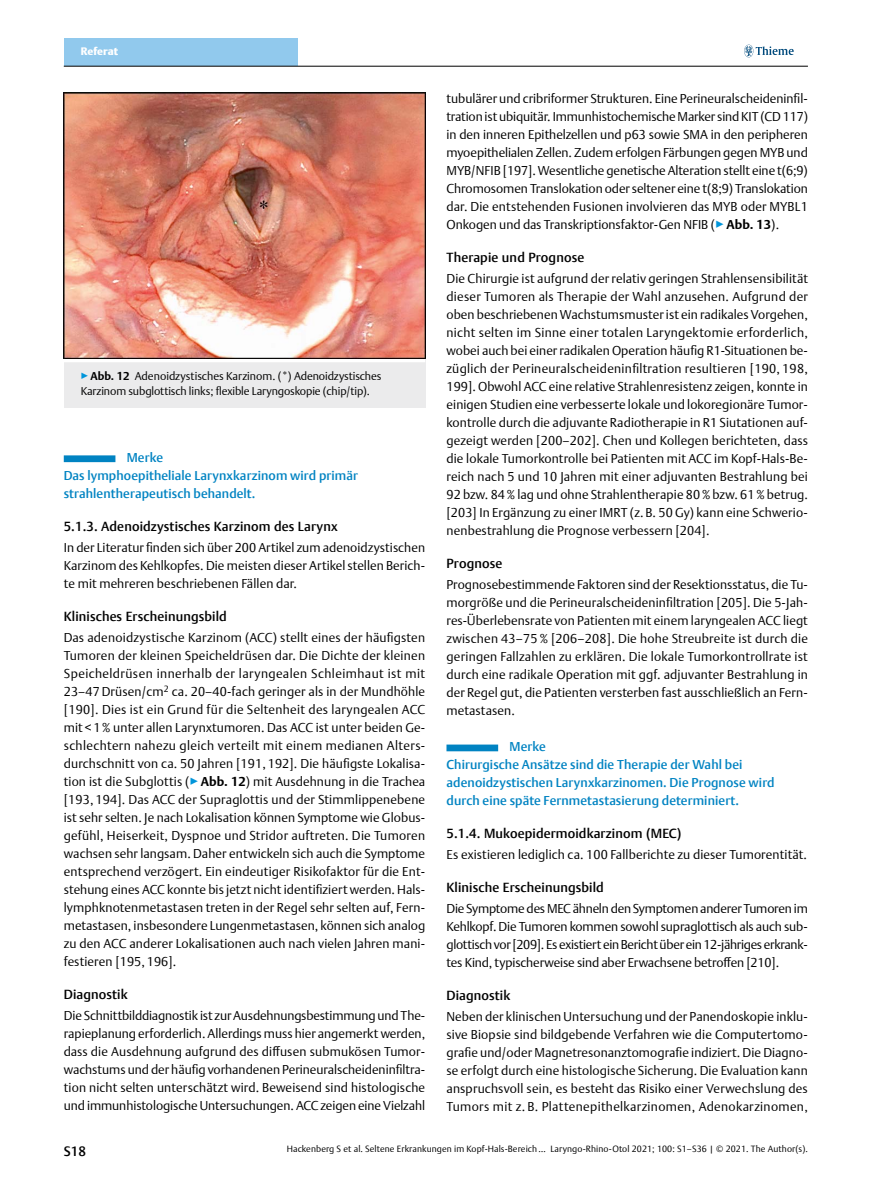
<style>
.page{position:relative;width:893px;height:1191px;background:#fff}
.page>*{position:absolute;margin:0;border:0;box-sizing:border-box;transform-origin:0 0}
.t1{font:500 13.5px "Thieme Argo 2011";color:#000}
.t2{font:500 13.2px "Thieme Argo 2011";letter-spacing:.01em;color:#000}
.t3{font:300 12.75px/18px "Thieme Argo 2011";letter-spacing:.01em;color:#000;text-align:justify}
.t4{font:500 12.75px/18px "Thieme Argo 2011";letter-spacing:.01em;color:#0083c2}
.t5{font:300 11.25px/15px "Thieme Argo 2011";letter-spacing:-.01em;color:#000}
.t6{font:900 10.8px "Thieme Argo 2011";letter-spacing:.005em;color:#fff}
.t7{font:300 9px "Thieme Argo 2011";letter-spacing:.01em;color:#000}
.s1{color:#0095da}
.s2{font-weight:700}
</style>
<div class="page">
<div style="left:64px;top:38px;width:234px;height:28px;background:#91c9ed"></div>
<svg style="left:744px;top:45px;width:50px;height:12px"></svg>
<hr style="left:64px;top:66px;width:744px;height:1px;background:#000">
<div style="left:64px;top:455px;width:51px;height:7px;background:#0083c2"></div>
<div style="left:446px;top:744px;width:52px;height:7px;background:#0083c2"></div>
<div style="left:64px;top:359px;width:361px;height:49px;background:#ebebec"></div>
<hr style="left:64px;top:358px;width:361px;height:4px;background:#fff">
<img style="left:64px;top:92px;width:361px;height:267px">
<p class="t6" style="left:81px;top:44px;width:39px">Referat</p>
<p class="t5" style="left:81px;top:368px;width:302px"><span class="s1">▶</span><span class="s2">Abb. 12</span> Adenoidzystisches Karzinom. (*) Adenoidzystisches<br>Karzinom subglottisch links; flexible Laryngoskopie (chip/tip).</p>
<p class="t4" style="left:64px;top:448px;width:296px;text-indent:63px">Merke<br>Das lymphoepitheliale Larynxkarzinom wird primär strahlentherapeutisch behandelt.</p>
<p class="t2" style="left:64px;top:518px;width:275px">5.1.3. Adenoidzystisches Karzinom des Larynx</p>
<p class="t3" style="left:64px;top:538px;width:363px">In der Literatur finden sich über 200 Artikel zum adenoidzystischen Karzinom des Kehlkopfes. Die meisten dieser Artikel stellen Berich&shy;te mit mehreren beschriebenen Fällen dar.</p>
<p class="t2" style="left:64px;top:608px;width:164px">Klinisches Erscheinungsbild</p>
<p class="t3" style="left:64px;top:628px;width:363px">Das adenoidzystische Karzinom (ACC) stellt eines der häufigsten Tumoren der kleinen Speicheldrüsen dar. Die Dichte der kleinen Speicheldrüsen innerhalb der laryngealen Schleimhaut ist mit 23–47Drüsen/cm<sup>2</sup> ca. 20–40-fach geringer als in der Mundhöhle [190]. Dies ist ein Grund für die Seltenheit des laryngealen ACC mit &lt; 1% unter allen Larynxtumoren. Das ACC ist unter beiden Ge&shy;schlechtern nahezu gleich verteilt mit einem medianen Alters&shy;durchschnitt von ca. 50 Jahren [191, 192]. Die häufigste Lokalisa&shy;tion ist die Subglottis (<span class="s1">▶</span><span class="s2">Abb. 12</span>) mit Ausdehnung in die Trachea [193, 194]. Das ACC der Supraglottis und der Stimmlippenebene ist sehr selten. Je nach Lokalisation können Symptome wie Globus&shy;gefühl, Heiserkeit, Dyspnoe und Stridor auftreten. Die Tumoren wachsen sehr langsam. Daher entwickeln sich auch die Symptome entsprechend verzögert. Ein eindeutiger Risikofaktor für die Ent&shy;stehung eines ACC konnte bis jetzt nicht identifiziert werden. Hals&shy;lymphknotenmetastasen treten in der Regel sehr selten auf, Fern&shy;metastasen, insbesondere Lungenmetastasen, können sich analog zu den ACC anderer Lokalisationen auch nach vielen Jahren mani&shy;festieren [195, 196].</p>
<p class="t2" style="left:64px;top:986px;width:65px">Diagnostik</p>
<p class="t3" style="left:64px;top:1006px;width:363px">Die Schnittbilddiagnostik ist zur Ausdehnungsbestimmung und The&shy;rapieplanung erforderlich. Allerdings muss hier angemerkt werden, dass die Ausdehnung aufgrund des diffusen submukösen Tumor&shy;wachstums und der häufig vorhandenen Perineuralscheideninfiltra&shy;tion nicht selten unterschätzt wird. Beweisend sind histologische und immunhistologische Untersuchungen. ACC zeigen eine Vielzahl</p>
<p class="t3" style="left:446px;top:89px;width:363px">tubulärer und cribriformer Strukturen. Eine Perineuralscheideninfil&shy;tration ist ubiquitär. Immunhistochemische Marker sind KIT (CD 117) in den inneren Epithelzellen und p63 sowie SMA in den peripheren myoepithelialen Zellen. Zudem erfolgen Färbungen gegen MYB und MYB/NFIB [197]. Wesentliche genetische Alteration stellt eine t(6;9)<br>Chromosomen Translokation oder seltener eine t(8;9) Translokation dar. Die entstehenden Fusionen involvieren das MYB oder MYBL1<br>Onkogen und das Transkriptionsfaktor-Gen NFIB (<span class="s1">▶</span><span class="s2">Abb. 13</span>).</p>
<p class="t2" style="left:446px;top:249px;width:139px">Therapie und Prognose</p>
<p class="t3" style="left:446px;top:269px;width:363px">Die Chirurgie ist aufgrund der relativ geringen Strahlensensibilität dieser Tumoren als Therapie der Wahl anzusehen. Aufgrund der oben beschriebenen Wachstumsmuster ist ein radikales Vorgehen, nicht selten im Sinne einer totalen Laryngektomie erforderlich, wobei auch bei einer radikalen Operation häufig R1-Situationen be&shy;züglich der Perineuralscheideninfiltration resultieren [190, 198, 199]. Obwohl ACC eine relative Strahlenresistenz zeigen, konnte in einigen Studien eine verbesserte lokale und lokoregionäre Tumor&shy;kontrolle durch die adjuvante Radiotherapie in R1 Siutationen auf&shy;gezeigt werden [200–202]. Chen und Kollegen berichteten, dass die lokale Tumorkontrolle bei Patienten mit ACC im Kopf-Hals-Be&shy;reich nach 5 und 10 Jahren mit einer adjuvanten Bestrahlung bei 92 bzw. 84% lag und ohne Strahlentherapie 80% bzw. 61% betrug. [203] In Ergänzung zu einer IMRT (z. B. 50 Gy) kann eine Schwerio&shy;nenbestrahlung die Prognose verbessern [204].</p>
<p class="t2" style="left:446px;top:555px;width:57px">Prognose</p>
<p class="t3" style="left:446px;top:575px;width:363px">Prognosebestimmende Faktoren sind der Resektionsstatus, die Tu&shy;morgröße und die Perineuralscheideninfiltration [205]. Die 5-Jah&shy;res-Überlebensrate von Patienten mit einem laryngealen ACC liegt zwischen 43–75% [206–208]. Die hohe Streubreite ist durch die geringen Fallzahlen zu erklären. Die lokale Tumorkontrollrate ist durch eine radikale Operation mit ggf. adjuvanter Bestrahlung in der Regel gut, die Patienten versterben fast ausschließlich an Fern&shy;metastasen.</p>
<p class="t4" style="left:446px;top:737px;width:330px;text-indent:63px">Merke<br>Chirurgische Ansätze sind die Therapie der Wahl bei adenoidzystischen Larynxkarzinomen. Die Prognose wird durch eine späte Fernmetastasierung determiniert.</p>
<p class="t2" style="left:446px;top:825px;width:236px">5.1.4. Mukoepidermoidkarzinom (MEC)</p>
<p class="t3" style="left:446px;top:845px;width:362px">Es existieren lediglich ca. 100 Fallberichte zu dieser Tumorentität.</p>
<p class="t2" style="left:446px;top:879px;width:159px">Klinische Erscheinungsbild</p>
<p class="t3" style="left:446px;top:899px;width:363px">Die Symptome des MEC ähneln den Symptomen anderer Tumoren im Kehlkopf. Die Tumoren kommen sowohl supraglottisch als auch sub&shy;glottisch vor [209]. Es existiert ein Bericht über ein 12-jähriges erkrank&shy;tes Kind, typischerweise sind aber Erwachsene betroffen [210].</p>
<p class="t2" style="left:446px;top:987px;width:65px">Diagnostik</p>
<p class="t3" style="left:446px;top:1007px;width:363px">Neben der klinischen Untersuchung und der Panendoskopie inklu&shy;sive Biopsie sind bildgebende Verfahren wie die Computertomo&shy;grafie und/oder Magnetresonanztomografie indiziert. Die Diagno&shy;se erfolgt durch eine histologische Sicherung. Die Evaluation kann anspruchsvoll sein, es besteht das Risiko einer Verwechslung des Tumors mit z. B. Plattenepithelkarzinomen, Adenokarzinomen,</p>
<p class="t1" style="left:64px;top:1142px;width:24px">S18</p>
<p class="t7" style="left:287px;top:1143px;width:522px">Hackenberg S et al. Seltene Erkrankungen im Kopf-Hals-Bereich … Laryngo-Rhino-Otol 2021; 100: S1–S36 | © 2021. The Author(s).</p>
</div>
